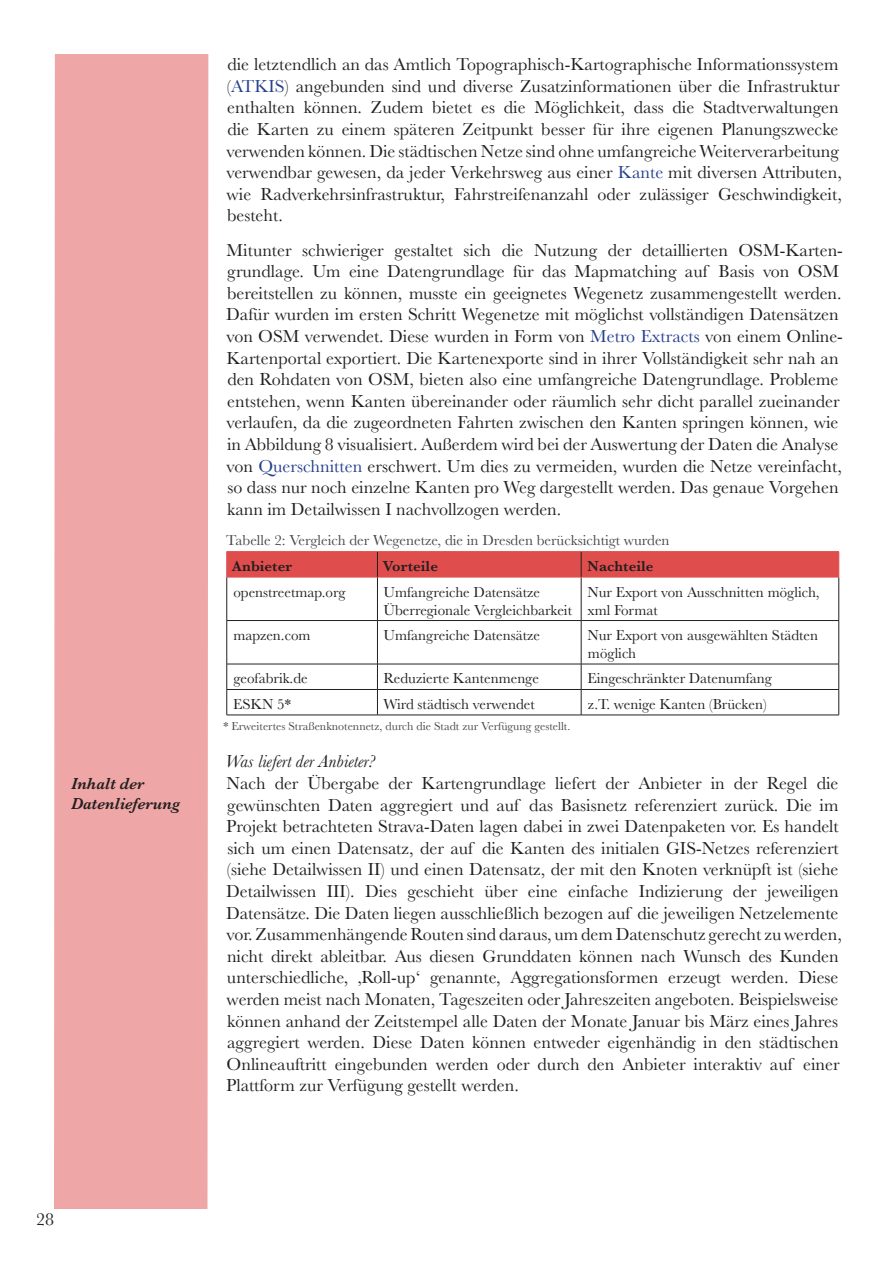
<style>
.page{position:relative;width:893px;height:1263px;background:#fff}
.page>*{position:absolute;margin:0;border:0;box-sizing:border-box;transform-origin:0 0}
.t1{font:18px/21.6px "Baskerville";color:#231f20}
.t2{font:italic 18px "Baskerville";color:#231f20}
.t3{font:italic 600 16.5px/19.8px "Baskerville";color:#231f20}
.t4{font:15px/18px "Baskerville";color:#231f20}
.t5{font:15px "Baskerville";color:#464748}
.t6{font:600 15px "Baskerville";color:#231f20}
.t7{font:12px "Baskerville";color:#464748}
.s1{color:#253f8e}
</style>
<div class="page">
<hr style="left:226px;top:577px;width:1px;height:43px;background:#231f20">
<hr style="left:377px;top:577px;width:1px;height:43px;background:#231f20">
<hr style="left:581px;top:577px;width:1px;height:43px;background:#231f20">
<hr style="left:838px;top:577px;width:1px;height:43px;background:#231f20">
<hr style="left:227px;top:620px;width:150px;height:1px;background:#231f20">
<hr style="left:226px;top:621px;width:1px;height:43px;background:#231f20">
<hr style="left:377px;top:620px;width:204px;height:1px;background:#231f20">
<hr style="left:377px;top:621px;width:1px;height:43px;background:#231f20">
<hr style="left:581px;top:620px;width:258px;height:1px;background:#231f20">
<hr style="left:581px;top:621px;width:1px;height:43px;background:#231f20">
<hr style="left:838px;top:621px;width:1px;height:43px;background:#231f20">
<hr style="left:227px;top:551px;width:150px;height:1px;background:#df4d4d">
<hr style="left:377px;top:551px;width:204px;height:1px;background:#df4d4d">
<hr style="left:581px;top:551px;width:258px;height:1px;background:#df4d4d">
<hr style="left:227px;top:577px;width:150px;height:1px;background:#df4d4d">
<hr style="left:377px;top:577px;width:204px;height:1px;background:#df4d4d">
<hr style="left:581px;top:577px;width:258px;height:1px;background:#df4d4d">
<div style="left:226px;top:552px;width:613px;height:25px;background:#df4d4d"></div>
<hr style="left:227px;top:664px;width:150px;height:1px;background:#231f20">
<hr style="left:377px;top:664px;width:204px;height:1px;background:#231f20">
<hr style="left:581px;top:664px;width:258px;height:1px;background:#231f20">
<hr style="left:227px;top:689px;width:150px;height:1px;background:#231f20">
<svg style="left:226px;top:664px;width:1px;height:51px"></svg>
<hr style="left:377px;top:689px;width:204px;height:1px;background:#231f20">
<svg style="left:377px;top:664px;width:1px;height:51px"></svg>
<hr style="left:581px;top:689px;width:258px;height:1px;background:#231f20">
<svg style="left:581px;top:664px;width:1px;height:51px"></svg>
<svg style="left:838px;top:664px;width:1px;height:51px"></svg>
<hr style="left:227px;top:715px;width:150px;height:1px;background:#231f20">
<hr style="left:377px;top:715px;width:204px;height:1px;background:#231f20">
<hr style="left:581px;top:715px;width:258px;height:1px;background:#231f20">
<svg style="left:54px;top:54px;width:154px;height:1155px;background:#efabab"></svg>
<p class="t3" style="left:71px;top:773px;width:111px">Inhalt der<br>Datenlieferung</p>
<p class="t1" style="left:226px;top:53px;width:617px">die letztendlich an das Amtlich Topographisch-Kartographische Informationssystem (<span class="s1">ATKIS</span>) angebunden sind und diverse Zusatzinformationen über die Infrastruktur enthalten können. Zudem bietet es die Möglichkeit, dass die Stadtverwaltungen die Karten zu einem späteren Zeitpunkt besser für ihre eigenen Planungszwecke verwenden können. Die städtischen Netze sind ohne umfangreiche Weiterverarbeitung verwendbar gewesen, da jeder Verkehrsweg aus einer <span class="s1">Kante</span> mit diversen Attributen, wie Radverkehrsinfrastruktur, Fahrstreifenanzahl oder zulässiger Geschwindigkeit, besteht.</p>
<p class="t1" style="left:226px;top:239px;width:618px">Mitunter schwieriger gestaltet sich die Nutzung der detaillierten OSM-Karten&shy;grundlage. Um eine Datengrundlage für das Mapmatching auf Basis von OSM bereitstellen zu können, musste ein geeignetes Wegenetz zusammengestellt werden.<br>Dafür wurden im ersten Schritt Wegenetze mit möglichst vollständigen Datensätzen von OSM verwendet. Diese wurden in Form von <span class="s1">Metro Extracts</span> von einem Online-Kartenportal exportiert. Die Kartenexporte sind in ihrer Vollständigkeit sehr nah an den Rohdaten von OSM, bieten also eine umfangreiche Datengrundlage. Probleme entstehen, wenn Kanten übereinander oder räumlich sehr dicht parallel zueinander verlaufen, da die zugeordneten Fahrten zwischen den Kanten springen können, wie in Abbildung 8 visualisiert. Außerdem wird bei der Auswertung der Daten die Analyse von <span class="s1">Querschnitten</span> erschwert. Um dies zu vermeiden, wurden die Netze vereinfacht, so dass nur noch einzelne Kanten pro Weg dargestellt werden. Das genaue Vorgehen kann im Detailwissen I nachvollzogen werden.</p>
<p class="t5" style="left:226px;top:532px;width:445px">Tabelle 2: Vergleich der Wegenetze, die in Dresden berücksichtigt wurden</p>
<p class="t6" style="left:232px;top:558px;width:62px">Anbieter</p>
<p class="t6" style="left:383px;top:558px;width:57px">Vorteile</p>
<p class="t6" style="left:588px;top:558px;width:67px">Nachteile</p>
<p class="t4" style="left:233px;top:583px;width:113px">openstreetmap.org</p>
<p class="t4" style="left:383px;top:583px;width:190px">Umfangreiche Datensätze<br>Überregionale Vergleichbarkeit</p>
<p class="t4" style="left:587px;top:583px;width:234px">Nur Export von Ausschnitten möglich, xml Format</p>
<p class="t4" style="left:234px;top:626px;width:79px">mapzen.com</p>
<p class="t4" style="left:383px;top:626px;width:158px">Umfangreiche Datensätze</p>
<p class="t4" style="left:587px;top:626px;width:232px">Nur Export von ausgewählten Städten möglich</p>
<p class="t4" style="left:234px;top:670px;width:76px">geofabrik.de</p>
<p class="t4" style="left:384px;top:670px;width:157px">Reduzierte Kantenmenge</p>
<p class="t4" style="left:587px;top:670px;width:186px">Eingeschränkter Datenumfang</p>
<p class="t4" style="left:233px;top:695px;width:59px">ESKN 5*</p>
<p class="t4" style="left:383px;top:695px;width:153px">Wird städtisch verwendet</p>
<p class="t4" style="left:588px;top:695px;width:180px">z.T. wenige Kanten (Brücken)</p>
<p class="t7" style="left:223px;top:719px;width:349px">* Erweitertes Straßenknotennetz, durch die Stadt zur Verfügung gestellt.</p>
<p class="t2" style="left:225px;top:751px;width:151px">Was liefert der Anbieter?</p>
<p class="t1" style="left:226px;top:772px;width:617px">Nach der Übergabe der Kartengrundlage liefert der Anbieter in der Regel die gewünschten Daten aggregiert und auf das Basisnetz referenziert zurück. Die im Projekt betrachteten Strava-Daten lagen dabei in zwei Datenpaketen vor. Es handelt sich um einen Datensatz, der auf die Kanten des initialen GIS-Netzes referenziert (siehe Detailwissen II) und einen Datensatz, der mit den Knoten verknüpft ist (siehe Detailwissen III). Dies geschieht über eine einfache Indizierung der jeweiligen Datensätze. Die Daten liegen ausschließlich bezogen auf die jeweiligen Netzelemente vor. Zusammenhängende Routen sind daraus, um dem Datenschutz gerecht zu werden, nicht direkt ableitbar. Aus diesen Grunddaten können nach Wunsch des Kunden unterschiedliche, ‚Roll-up‘ genannte, Aggregationsformen erzeugt werden. Diese werden meist nach Monaten, Tageszeiten oder Jahreszeiten angeboten. Beispielsweise können anhand der Zeitstempel alle Daten der Monate Januar bis März eines Jahres aggregiert werden. Diese Daten können entweder eigenhändig in den städtischen Onlineauftritt eingebunden werden oder durch den Anbieter interaktiv auf einer Plattform zur Verfügung gestellt werden.</p>
<p class="t1" style="left:36px;top:1208px;width:19px">28</p>
</div>
